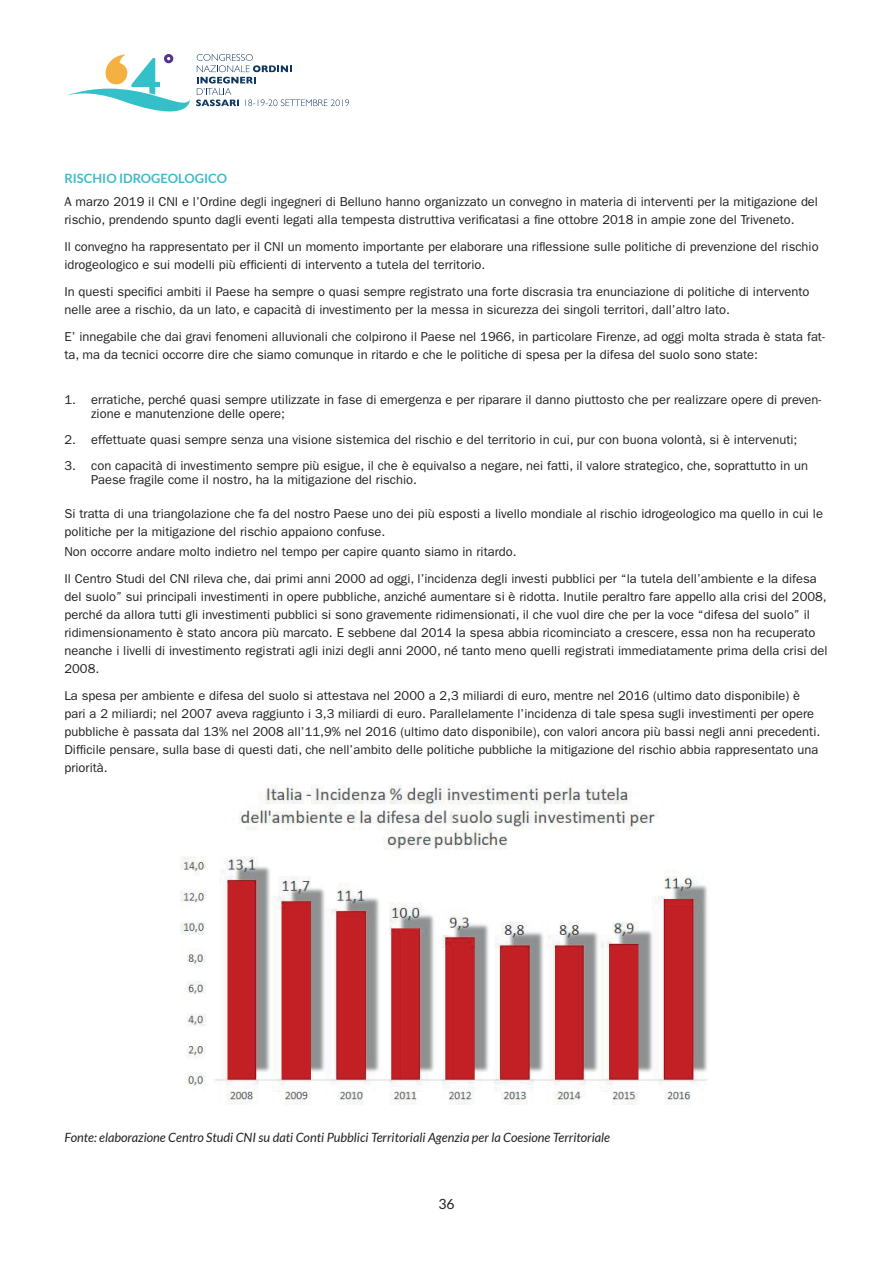
<style>
.page{position:relative;width:893px;height:1263px;background:#fff}
.page>*{position:absolute;margin:0;border:0;box-sizing:border-box;transform-origin:0 0}
.t1{font:13.95px "Lato";color:#231f20}
.t2{font:12.9px/18px "ITC Franklin Gothic Std";color:#231f20}
.t3{font:700 12.9px "Lato";color:#41bbca}
.t4{font:italic 12.75px "Lato";color:#231f20}
</style>
<div class="page">
<svg style="left:67px;top:54px;width:123px;height:57px"></svg>
<svg style="left:196px;top:54px;width:153px;height:52px"></svg>
<img style="left:181px;top:785px;width:526px;height:320px">
<p class="t3" style="left:64px;top:171px;width:164px">RISCHIO IDROGEOLOGICO</p>
<p class="t2" style="left:64px;top:192px;width:755px">A marzo 2019 il CNI e l’Ordine degli ingegneri di Belluno hanno organizzato un convegno in materia di interventi per la mitigazione del rischio, prendendo spunto dagli eventi legati alla tempesta distruttiva verificatasi a fine ottobre 2018 in ampie zone del Triveneto.</p>
<p class="t2" style="left:64px;top:237px;width:756px">Il convegno ha rappresentato per il CNI un momento importante per elaborare una riflessione sulle politiche di prevenzione del rischio idrogeologico e sui modelli più efficienti di intervento a tutela del territorio.</p>
<p class="t2" style="left:64px;top:282px;width:747px">In questi specifici ambiti il Paese ha sempre o quasi sempre registrato una forte discrasia tra enunciazione di politiche di intervento nelle aree a rischio, da un lato, e capacità di investimento per la messa in sicurezza dei singoli territori, dall’altro lato.</p>
<p class="t2" style="left:64px;top:327px;width:762px">E’ innegabile che dai gravi fenomeni alluvionali che colpirono il Paese nel 1966, in particolare Firenze, ad oggi molta strada è stata fat&shy;ta, ma da tecnici occorre dire che siamo comunque in ritardo e che le politiche di spesa per la difesa del suolo sono state:</p>
<p class="t2" style="left:91px;top:393px;width:732px;line-height:14px;text-indent:-27px">1. erratiche, perché quasi sempre utilizzate in fase di emergenza e per riparare il danno piuttosto che per realizzare opere di preven&shy;zione e manutenzione delle opere;</p>
<p class="t2" style="left:64px;top:431px;width:734px">2. effettuate quasi sempre senza una visione sistemica del rischio e del territorio in cui, pur con buona volontà, si è intervenuti;</p>
<p class="t2" style="left:91px;top:459px;width:718px;line-height:14px;text-indent:-27px">3. con capacità di investimento sempre più esigue, il che è equivalso a negare, nei fatti, il valore strategico, che, soprattutto in un<br>Paese fragile come il nostro, ha la mitigazione del rischio.</p>
<p class="t2" style="left:64px;top:505px;width:760px">Si tratta di una triangolazione che fa del nostro Paese uno dei più esposti a livello mondiale al rischio idrogeologico ma quello in cui le politiche per la mitigazione del rischio appaiono confuse.</p>
<p class="t2" style="left:64px;top:542px;width:454px">Non occorre andare molto indietro nel tempo per capire quanto siamo in ritardo.</p>
<p class="t2" style="left:64px;top:569px;width:765px">Il Centro Studi del CNI rileva che, dai primi anni 2000 ad oggi, l’incidenza degli investi pubblici per “la tutela dell’ambiente e la difesa del suolo” sui principali investimenti in opere pubbliche, anziché aumentare si è ridotta. Inutile peraltro fare appello alla crisi del 2008, perché da allora tutti gli investimenti pubblici si sono gravemente ridimensionati, il che vuol dire che per la voce “difesa del suolo” il ridimensionamento è stato ancora più marcato. E sebbene dal 2014 la spesa abbia ricominciato a crescere, essa non ha recuperato neanche i livelli di investimento registrati agli inizi degli anni 2000, né tanto meno quelli registrati immediatamente prima della crisi del 2008.</p>
<p class="t2" style="left:64px;top:686px;width:757px">La spesa per ambiente e difesa del suolo si attestava nel 2000 a 2,3 miliardi di euro, mentre nel 2016 (ultimo dato disponibile) è pari a 2 miliardi; nel 2007 aveva raggiunto i 3,3 miliardi di euro. Parallelamente l’incidenza di tale spesa sugli investimenti per opere pubbliche è passata dal 13% nel 2008 all’11,9% nel 2016 (ultimo dato disponibile), con valori ancora più bassi negli anni precedenti.<br>Difficile pensare, sulla base di questi dati, che nell’ambito delle politiche pubbliche la mitigazione del rischio abbia rappresentato una priorità.</p>
<p class="t4" style="left:64px;top:1130px;width:547px">Fonte: elaborazione Centro Studi CNI su dati Conti Pubblici Territoriali Agenzia per la Coesione Territoriale</p>
<p class="t1" style="left:438px;top:1196px;width:18px">36</p>
</div>
